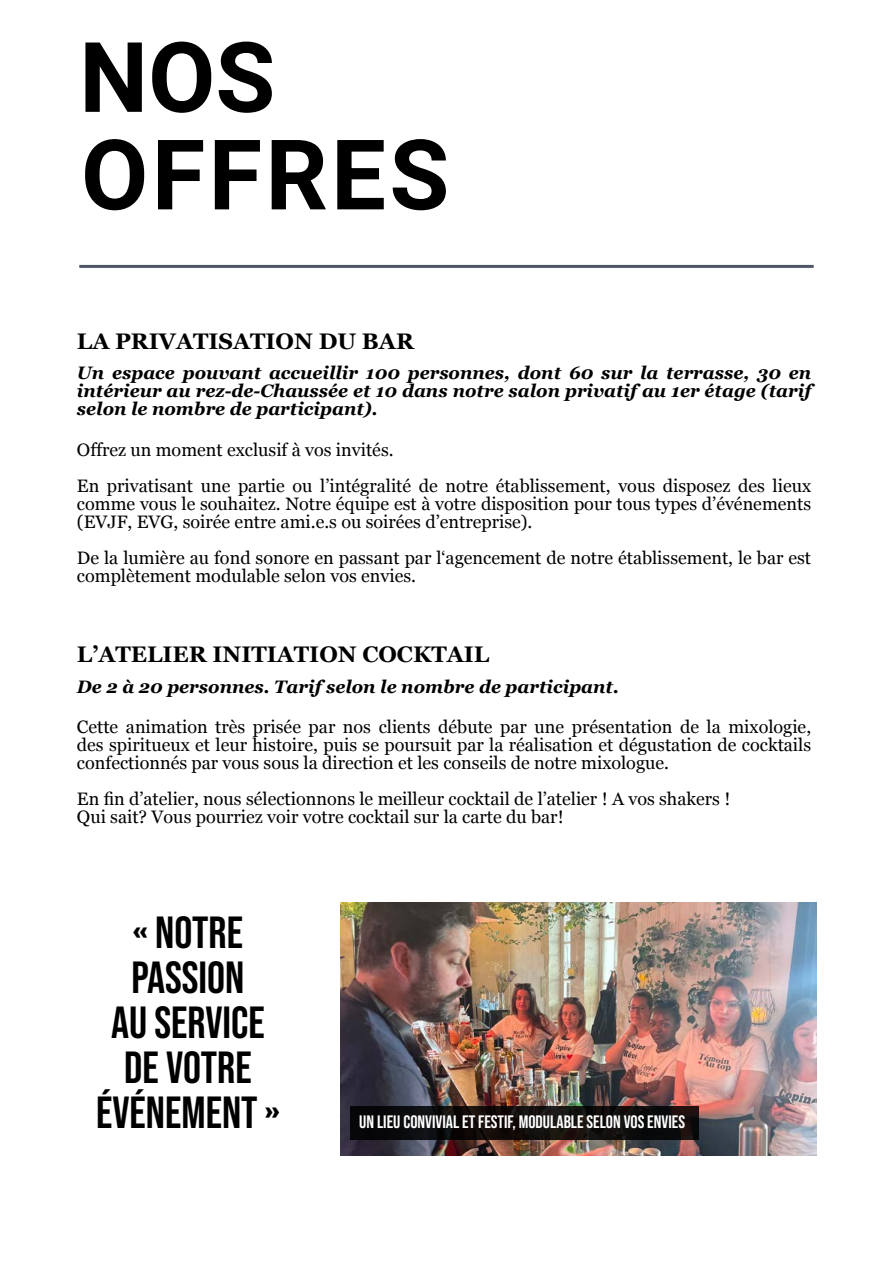
<style>
.page{position:relative;width:893px;height:1263px;background:#fff}
.page>*{position:absolute;margin:0;border:0;box-sizing:border-box;transform-origin:0 0}
.t1{font:700 97.5px/97.5px "Roboto";letter-spacing:.035em;color:#000}
.t2{font:45px/45px "Bebas Neue";color:#000;text-align:center}
.t3{font:700 22.5px "Georgia";color:#000}
.t4{font:18px/18px "Georgia";color:#000}
.t5{font:italic 700 18px/18px "Georgia";color:#000;text-align:justify}
.t6{font:18px "Bebas Neue";color:#fff}
</style>
<div class="page">
<img style="left:340px;top:903px;width:476px;height:252px">
<svg style="left:350px;top:1106px;width:349px;height:33px;background:#0f0c0c"></svg>
<hr style="left:79px;top:265px;width:735px;height:3px;background:#4e5765">
<h1 class="t1" style="left:79px;top:25px;width:372px">NOS<br>OFFRES</h1>
<p class="t3" style="left:77px;top:324px;width:338px">LA PRIVATISATION DU BAR</p>
<p class="t5" style="left:77px;top:363px;width:736px">Un espace pouvant accueillir 100 personnes, dont 60 sur la terrasse, 30 en intérieur au rez-de-Chaussée et 10 dans notre salon privatif au 1er étage (tarif selon le nombre de participant).</p>
<p class="t4" style="left:77px;top:431px;width:736px;line-height:36px">Offrez un moment exclusif à vos invités.<br>En privatisant une partie ou l’intégralité de notre établissement, vous disposez des lieux</p>
<p class="t4" style="left:77px;top:494px;width:736px">comme vous le souhaitez. Notre équipe est à votre disposition pour tous types d’événements (EVJF, EVG, soirée entre ami.e.s ou soirées d’entreprise).</p>
<p class="t4" style="left:77px;top:548px;width:736px">De la lumière au fond sonore en passant par l‘agencement de notre établissement, le bar est complètement modulable selon vos envies.</p>
<p class="t3" style="left:77px;top:637px;width:414px">L’ATELIER INITIATION COCKTAIL</p>
<p class="t5" style="left:77px;top:677px;width:543px">De 2 à 20 personnes. Tarif selon le nombre de participant.</p>
<p class="t4" style="left:77px;top:717px;width:736px;text-align:justify">Cette animation très prisée par nos clients débute par une présentation de la mixologie, des spiritueux et leur histoire, puis se poursuit par la réalisation et dégustation de cocktails confectionnés par vous sous la direction et les conseils de notre mixologue.</p>
<p class="t4" style="left:77px;top:789px;width:655px">En fin d’atelier, nous sélectionnons le meilleur cocktail de l’atelier ! A vos shakers !<br>Qui sait? Vous pourriez voir votre cocktail sur la carte du bar!</p>
<h2 class="t2" style="left:96px;top:910px;width:185px">« NOTRE<br>PASSION<br>AU SERVICE<br>DE VOTRE<br>ÉVÉNEMENT »</h2>
<p class="t6" style="left:359px;top:1111px;width:327px">UN LIEU CONVIVIAL ET FESTIF, MODULABLE SELON VOS ENVIES</p>
</div>
